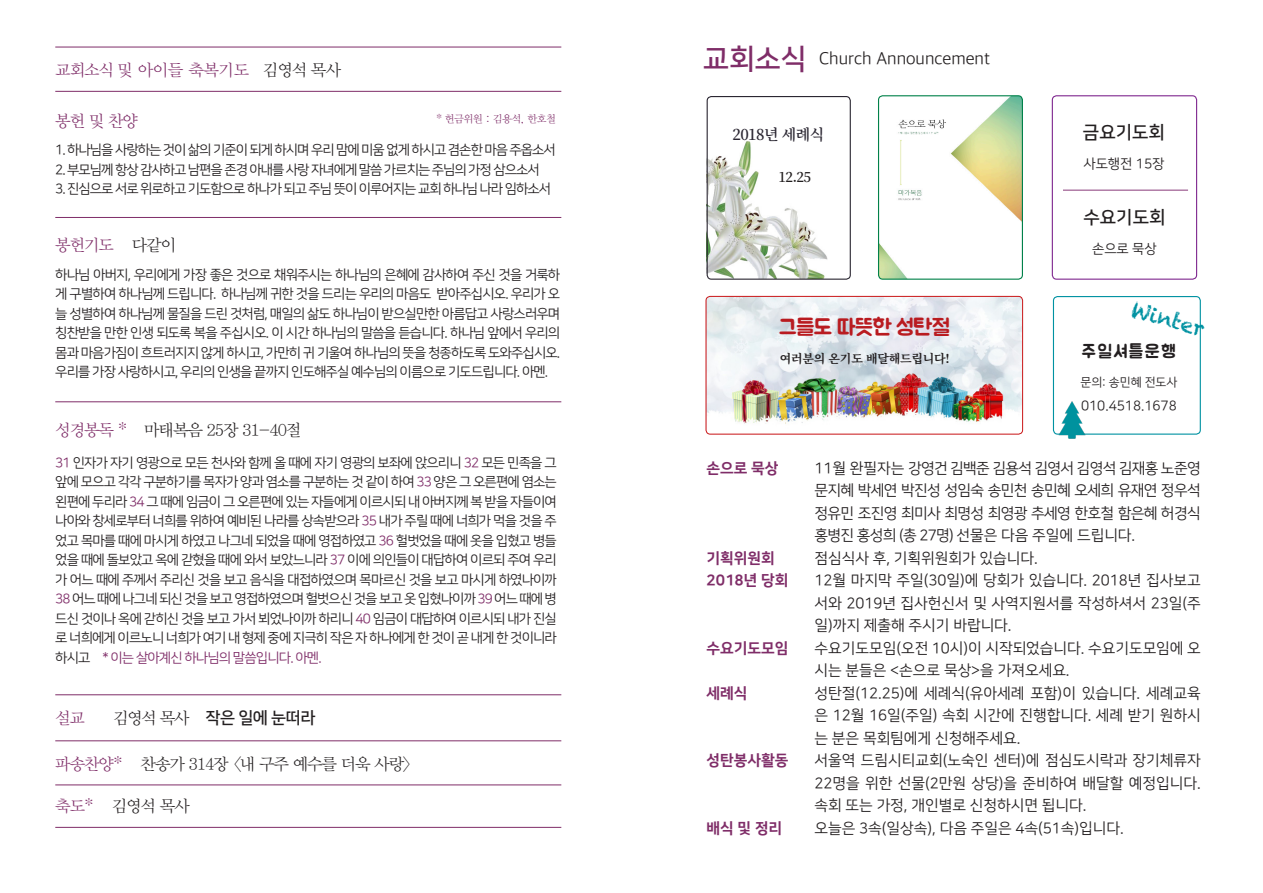
<style>
.page{position:relative;width:1263px;height:893px;background:#fff}
.page>*{position:absolute;margin:0;border:0;box-sizing:border-box;transform-origin:0 0}
.t1{font:22.5px "BMJUA";letter-spacing:-.02em;color:#b91b20}
.t2{font:21px "Chalkduster";color:#0092a2}
.t3{font:300 18px "Apple SD Gothic Neo";color:#231f20}
.t4{font:18px "Nanum Square OTFB";color:#231f20}
.t5{font:18px "BMJUA";letter-spacing:.08em;color:#231f20}
.t6{font:16.5px "YDIY Mj O320";letter-spacing:-.065em;color:#231f20}
.t7{font:16.5px "YDIY Mj O320";letter-spacing:-.065em;color:#7f2d68}
.t8{font:16.5px "Nanum Square OTFB";letter-spacing:-.025em;color:#231f20}
.t9{font:15px/22.5px "Nanum Square OTFR";color:#231f20;text-align:justify}
.t10{font:15px "Nanum Square OTFEB";color:#7f2d68}
.t11{font:600 15px "Noto Serif CJ Kkr";letter-spacing:-.04em;color:#2b2732}
.t12{font:13.5px/19.5px "Nanum Square OTFR";letter-spacing:-.06em;color:#231f20;text-align:justify}
.t13{font:13.5px "Nanum Square OTFR";color:#231f20}
.t14{font:600 13.5px "Noto Serif CJ Kkr";color:#231f20}
.t15{font:700 12px "Noto Serif CJ Kkr";letter-spacing:-.02em;color:#231f20}
.t16{font:12px "Nanum Square OTFR";color:#231f20}
.t17{font:10.5px "YDIY Mj O320";letter-spacing:-.05em;color:#7f2d68}
.s1{color:#231f20}
.s2{color:#7f2d68}
.s3{font-family:"YDIY Mj O320"}
.s4{font-family:"Nanum Square OTFB";font-weight:400;font-size:28.5px;color:#7f2d68}
</style>
<div class="page">
<img style="left:707px;top:141px;width:120px;height:138px">
<div style="left:1053px;top:296px;width:148px;height:139px;border:1px solid #0092a2;border-radius:4px"></div>
<div style="left:1052px;top:95px;width:145px;height:185px;border:1px solid #802990;border-radius:4px"></div>
<hr style="left:55px;top:785px;width:506px;height:1px;background:#7f2d68">
<hr style="left:55px;top:827px;width:506px;height:1px;background:#7f2d68">
<hr style="left:55px;top:741px;width:506px;height:1px;background:#7f2d68">
<hr style="left:55px;top:694px;width:506px;height:1px;background:#7f2d68">
<hr style="left:55px;top:91px;width:506px;height:1px;background:#7f2d68">
<hr style="left:55px;top:47px;width:506px;height:1px;background:#7f2d68">
<hr style="left:55px;top:217px;width:506px;height:1px;background:#7f2d68">
<hr style="left:55px;top:402px;width:506px;height:1px;background:#7f2d68">
<img style="left:880px;top:97px;width:141px;height:181px">
<div style="left:878px;top:95px;width:145px;height:185px;border:1px solid #018149;border-radius:4px"></div>
<img style="left:706px;top:296px;width:316px;height:138px">
<div style="left:706px;top:296px;width:317px;height:138px;border:1px solid #cc1c1c;border-radius:4px"></div>
<hr style="left:1063px;top:190px;width:125px;height:1px;background:#883a79">
<img style="left:1052px;top:383px;width:54px;height:56px">
<div style="left:707px;top:96px;width:144px;height:184px;border:1px solid #2b2732;border-radius:4px"></div>
<p class="t7" style="left:55px;top:61px;width:287px">교회소식 및 아이들 축복기도 <span class="s1">김영석 목사</span></p>
<p class="t7" style="left:55px;top:113px;width:84px">봉헌 및 찬양</p>
<p class="t12" style="left:55px;top:140px;width:502px">1. 하나님을 사랑하는 것이 삶의 기준이 되게 하시며 우리 맘에 미움 없게 하시고 겸손한 마음 주옵소서</p>
<p class="t12" style="left:55px;top:160px;width:486px">2. 부모님께 항상 감사하고 남편을 존경 아내를 사랑 자녀에게 말씀 가르치는 주님의 가정 삼으소서</p>
<p class="t12" style="left:55px;top:179px;width:497px">3. 진심으로 서로 위로하고 기도함으로 하나가 되고 주님 뜻이 이루어지는 교회 하나님 나라 임하소서</p>
<p class="t17" style="left:436px;top:114px;width:121px">* 헌금위원 : 김용석, 한호철</p>
<p class="t7" style="left:55px;top:237px;width:122px">봉헌기도 <span class="s1">다같이</span></p>
<p class="t12" style="left:55px;top:265px;width:506px">하나님 아버지, 우리에게 가장 좋은 것으로 채워주시는 하나님의 은혜에 감사하여 주신 것을 거룩하 게 구별하여 하나님께 드립니다. 하나님께 귀한 것을 드리는 우리의 마음도 받아주십시오. 우리가 오 늘 성별하여 하나님께 물질을 드린 것처럼, 매일의 삶도 하나님이 받으실만한 아름답고 사랑스러우며 칭찬받을 만한 인생 되도록 복을 주십시오. 이 시간 하나님의 말씀을 듣습니다. 하나님 앞에서 우리의 몸과 마음가짐이 흐트러지지 않게 하시고, 가만히 귀 기울여 하나님의 뜻을 청종하도록 도와주십시오. 우리를 가장 사랑하시고, 우리의 인생을 끝까지 인도해주실 예수님의 이름으로 기도드립니다. 아멘.</p>
<p class="t6" style="left:55px;top:422px;width:248px"><span class="s2">성경봉독 *</span> 마태복음 25장 31-40절</p>
<p class="t12" style="left:55px;top:453px;width:503px"><span class="s2">31</span> 인자가 자기 영광으로 모든 천사와 함께 올 때에 자기 영광의 보좌에 앉으리니 <span class="s2">32</span> 모든 민족을 그 앞에 모으고 각각 구분하기를 목자가 양과 염소를 구분하는 것 같이 하여 <span class="s2">33</span> 양은 그 오른편에 염소는 왼편에 두리라 <span class="s2">34</span> 그 때에 임금이 그 오른편에 있는 자들에게 이르시되 내 아버지께 복 받을 자들이여 나아와 창세로부터 너희를 위하여 예비된 나라를 상속받으라 <span class="s2">35</span> 내가 주릴 때에 너희가 먹을 것을 주 었고 목마를 때에 마시게 하였고 나그네 되었을 때에 영접하였고 <span class="s2">36</span> 헐벗었을 때에 옷을 입혔고 병들 었을 때에 돌보았고 옥에 갇혔을 때에 와서 보았느니라 <span class="s2">37</span> 이에 의인들이 대답하여 이르되 주여 우리 가 어느 때에 주께서 주리신 것을 보고 음식을 대접하였으며 목마르신 것을 보고 마시게 하였나이까 <span class="s2">38</span> 어느 때에 나그네 되신 것을 보고 영접하였으며 헐벗으신 것을 보고 옷 입혔나이까 <span class="s2">39</span> 어느 때에 병 드신 것이나 옥에 갇히신 것을 보고 가서 뵈었나이까 하리니 <span class="s2">40</span> 임금이 대답하여 이르시되 내가 진실 로 너희에게 이르노니 너희가 여기 내 형제 중에 지극히 작은 자 하나에게 한 것이 곧 내게 한 것이니라 하시고 <span class="s2">* 이는 살아계신 하나님의 말씀입니다. 아멘.</span></p>
<p class="t7" style="left:55px;top:710px;width:31px">설교</p>
<p class="t8" style="left:113px;top:709px;width:204px"><span class="s3">김영석 목사</span> 작은 일에 눈떠라</p>
<p class="t6" style="left:55px;top:756px;width:358px"><span class="s2">파송찬양*</span> 찬송가 314장 &lt;내 구주 예수를 더욱 사랑&gt;</p>
<p class="t6" style="left:55px;top:798px;width:136px"><span class="s2">축도*</span> 김영석 목사</p>
<p class="t3" style="left:703px;top:49px;width:289px"><span class="s4">교회소식</span> Church Announcement</p>
<p class="t11" style="left:732px;top:126px;width:93px">2018년 세례식</p>
<p class="t14" style="left:778px;top:170px;width:34px">12.25</p>
<p class="t1" style="left:779px;top:315px;width:172px">그들도 따뜻한 성탄절</p>
<p class="t15" style="left:780px;top:352px;width:172px">여러분의 온기도 배달해드립니다!</p>
<p class="t4" style="left:1083px;top:123px;width:83px">금요기도회</p>
<p class="t12" style="left:1083px;top:155px;width:82px">사도행전 15장</p>
<p class="t4" style="left:1083px;top:208px;width:83px">수요기도회</p>
<p class="t12" style="left:1092px;top:239px;width:66px">손으로 묵상</p>
<p class="t2" style="left:1135px;top:297px;width:77px;rotate:16deg">Winter</p>
<p class="t5" style="left:1082px;top:342px;width:96px">주일셔틀운행</p>
<p class="t16" style="left:1080px;top:376px;width:99px">문의: 송민혜 전도사</p>
<p class="t13" style="left:1081px;top:399px;width:97px">010.4518.1678</p>
<p class="t10" style="left:706px;top:460px;width:73px">손으로 묵상</p>
<p class="t9" style="left:814px;top:457px;width:388px">11월 완필자는 강영건 김백준 김용석 김영서 김영석 김재홍 노준영 문지혜 박세연 박진성 성임숙 송민천 송민혜 오세희 유재연 정우석 정유민 조진영 최미사 최명성 최영광 추세영 한호철 함은혜 허경식 홍병진 홍성희 (총 27명) 선물은 다음 주일에 드립니다.</p>
<p class="t10" style="left:706px;top:550px;width:70px">기획위원회</p>
<p class="t9" style="left:814px;top:547px;width:225px">점심식사 후, 기획위원회가 있습니다.</p>
<p class="t10" style="left:706px;top:572px;width:83px">2018년 당회</p>
<p class="t9" style="left:814px;top:570px;width:388px">12월 마지막 주일(30일)에 당회가 있습니다. 2018년 집사보고 서와 2019년 집사헌신서 및 사역지원서를 작성하셔서 23일(주 일)까지 제출해 주시기 바랍니다.</p>
<p class="t10" style="left:706px;top:640px;width:83px">수요기도모임</p>
<p class="t9" style="left:814px;top:637px;width:388px">수요기도모임(오전 10시)이 시작되었습니다. 수요기도모임에 오 시는 분들은 &lt;손으로 묵상&gt;을 가져오세요.</p>
<p class="t10" style="left:706px;top:685px;width:42px">세례식</p>
<p class="t9" style="left:814px;top:682px;width:388px">성탄절(12.25)에 세례식(유아세례 포함)이 있습니다. 세례교육 은 12월 16일(주일) 속회 시간에 진행합니다. 세례 받기 원하시 는 분은 목회팀에게 신청해주세요.</p>
<p class="t10" style="left:706px;top:752px;width:83px">성탄봉사활동</p>
<p class="t9" style="left:814px;top:750px;width:388px">서울역 드림시티교회(노숙인 센터)에 점심도시락과 장기체류자 22명을 위한 선물(2만원 상당)을 준비하여 배달할 예정입니다. 속회 또는 가정, 개인별로 신청하시면 됩니다.</p>
<p class="t10" style="left:706px;top:820px;width:77px">배식 및 정리</p>
<p class="t9" style="left:814px;top:817px;width:311px">오늘은 3속(일상속), 다음 주일은 4속(51속)입니다.</p>
</div>
